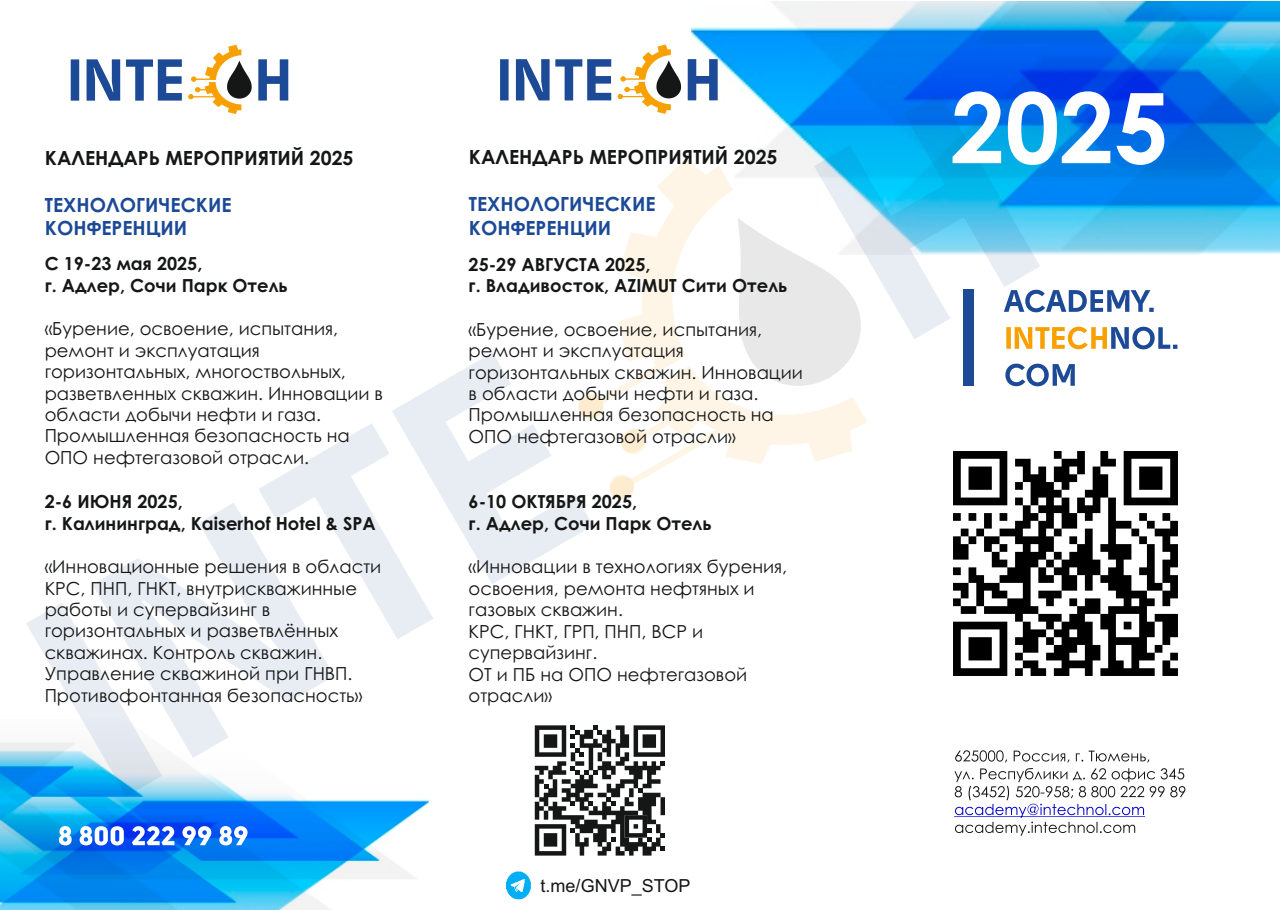
<style>
.page{position:relative;width:1280px;height:910px;background:#fff}
.page>*{position:absolute;margin:0;border:0;box-sizing:border-box;transform-origin:0 0}
.t1{font:700 97.5px "Century Gothic";color:#fff}
.t2{font:700 19.5px/23.7px "Century Gothic";color:#1c4a96}
.t3{font:700 19.5px "Century Gothic";color:#151616}
.t4{font:18px/21.5px "Century Gothic";color:#151616}
.t5{font:700 18px/21.8px "Century Gothic";color:#151616}
.t6{font:18px "Arial";color:#151616}
</style>
<div class="page">
<img style="left:0;top:742px;width:429px;height:168px">
<img style="left:691px;top:1px;width:589px;height:253px">
<svg style="left:26px;top:353px;width:567px;height:443px"></svg>
<svg style="left:814px;top:93px;width:226px;height:246px"></svg>
<svg style="left:576px;top:158px;width:291px;height:345px"></svg>
<svg style="left:59px;top:826px;width:189px;height:19px"></svg>
<svg style="left:1004px;top:290px;width:173px;height:96px"></svg>
<div style="left:963px;top:289px;width:11px;height:97px;background:#1c4a96"></div>
<svg style="left:500px;top:59px;width:111px;height:41px"></svg>
<svg style="left:688px;top:59px;width:30px;height:41px"></svg>
<svg style="left:617px;top:45px;width:64px;height:69px"></svg>
<svg style="left:954px;top:750px;width:231px;height:86px"></svg>
<img style="left:953px;top:451px;width:225px;height:225px">
<svg style="left:71px;top:59px;width:111px;height:42px"></svg>
<svg style="left:258px;top:59px;width:30px;height:42px"></svg>
<svg style="left:188px;top:45px;width:64px;height:69px"></svg>
<div style="left:524px;top:714px;width:152px;height:153px;background:#fff"></div>
<svg style="left:535px;top:725px;width:130px;height:131px"></svg>
<img style="left:506px;top:871px;width:25px;height:28px">
<p class="t3" style="left:45px;top:150px;width:310px">КАЛЕНДАРЬ МЕРОПРИЯТИЙ 2025</p>
<p class="t2" style="left:45px;top:195px;width:188px">ТЕХНОЛОГИЧЕСКИЕ<br>КОНФЕРЕНЦИИ</p>
<p class="t5" style="left:45px;top:254px;width:244px">C 19-23 мая 2025,<br>г. Адлер, Сочи Парк Отель</p>
<p class="t4" style="left:45px;top:320px;width:340px">«Бурение, освоение, испытания, ремонт и эксплуатация горизонтальных, многоствольных, разветвленных скважин. Инновации в области добычи нефти и газа.<br>Промышленная безопасность на<br>ОПО нефтегазовой отрасли.</p>
<p class="t5" style="left:45px;top:492px;width:333px">2-6 ИЮНЯ 2025,<br>г. Калининград, Kaiserhof Hotel &amp; SPA</p>
<p class="t4" style="left:45px;top:558px;width:338px">«Инновационные решения в области<br>КРС, ПНП, ГНКТ, внутрискважинные работы и супервайзинг в горизонтальных и разветвлённых скважинах. Контроль скважин.<br>Управление скважиной при ГНВП.<br>Противофонтанная безопасность»</p>
<p class="t3" style="left:469px;top:149px;width:310px">КАЛЕНДАРЬ МЕРОПРИЯТИЙ 2025</p>
<p class="t2" style="left:469px;top:194px;width:188px">ТЕХНОЛОГИЧЕСКИЕ<br>КОНФЕРЕНЦИИ</p>
<p class="t5" style="left:469px;top:255px;width:320px">25-29 АВГУСТА 2025,<br>г. Владивосток, AZIMUT Сити Отель</p>
<p class="t4" style="left:469px;top:320px;width:336px">«Бурение, освоение, испытания, ремонт и эксплуатация горизонтальных скважин. Инновации в области добычи нефти и газа.<br>Промышленная безопасность на<br>ОПО нефтегазовой отрасли»</p>
<p class="t5" style="left:469px;top:493px;width:244px">6-10 ОКТЯБРЯ 2025,<br>г. Адлер, Сочи Парк Отель</p>
<p class="t4" style="left:469px;top:558px;width:320px">«Инновации в технологиях бурения, освоения, ремонта нефтяных и газовых скважин.<br>КРС, ГНКТ, ГРП, ПНП, ВСР и супервайзинг.<br>ОТ и ПБ на ОПО нефтегазовой отрасли»</p>
<p class="t6" style="left:541px;top:879px;width:151px">t.me/GNVP_STOP</p>
<h1 class="t1" style="left:950px;top:90px;width:220px">2025</h1>
</div>
